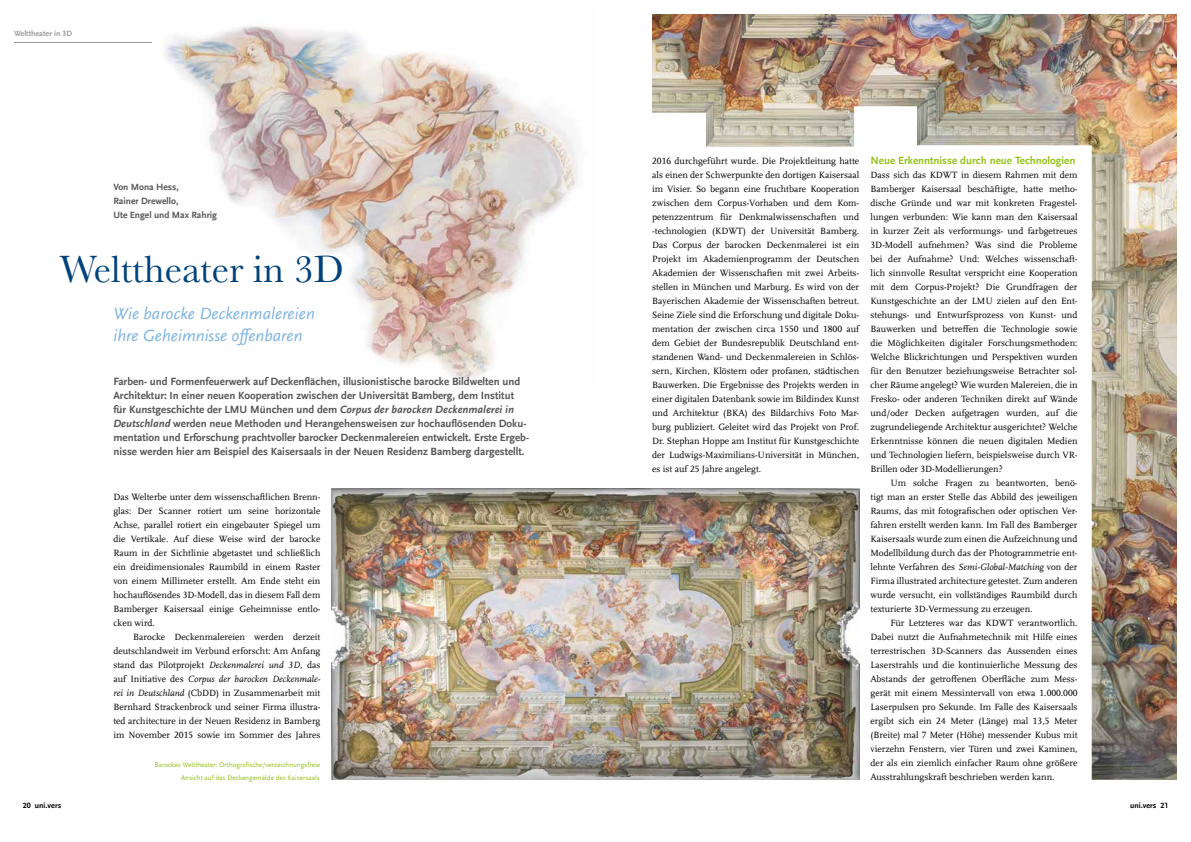
<style>
.page{position:relative;width:1191px;height:842px;background:#fff}
.page>*{position:absolute;margin:0;border:0;box-sizing:border-box;transform-origin:0 0}
.t1{font:39.5px "Baskerville";color:#00427b}
.t2{font:italic 17px/22px "UB Scala Sans";color:#7fb4e2}
.t3{font:700 11px/14px "UB Scala Sans";color:#565655}
.t4{font:700 11px "UB Scala Sans";color:#94c11a}
.t5{font:9.5px/14px "UB Scala";color:#000;text-align:justify}
.t6{font:700 9.5px/14px "UB Scala Sans";color:#565655}
.t7{font:700 8px "UB Scala Sans";color:#000}
.t8{font:700 8px "UB Scala Sans";color:#9c9c9d}
.t9{font:7px/13px "UB Scala Sans";color:#94c11a;text-align:right}
.s1{font-style:italic}
</style>
<div class="page">
<hr style="left:14px;top:42px;width:306px;height:1px;background:#9c9c9d">
<img style="left:652px;top:14px;width:524px;height:766px">
<svg style="left:618px;top:106px;width:473px;height:674px"></svg>
<img style="left:152px;top:25px;width:426px;height:356px">
<img style="left:332px;top:489px;width:527px;height:291px">
<p class="t8" style="left:14px;top:29px;width:59px">Welttheater in 3D</p>
<p class="t6" style="left:113px;top:180px;width:105px">Von Mona Hess,<br>Rainer Drewello,<br>Ute Engel und Max Rahrig</p>
<h1 class="t1" style="left:60px;top:244px;width:286px">Welttheater in 3D</h1>
<h2 class="t2" style="left:113px;top:302px;width:203px">Wie barocke Deckenmalereien ihre Geheimnisse offenbaren</h2>
<p class="t3" style="left:113px;top:375px;width:417px">Farben- und Formenfeuerwerk auf Deckenflächen, illusionistische barocke Bildwelten und Architektur: In einer neuen Kooperation zwischen der Universität Bamberg, dem Institut für Kunstgeschichte der LMU München und dem <span class="s1">Corpus der barocken Deckenmalerei in Deutschland</span> werden neue Methoden und Herangehensweisen zur hochauflösenden Doku&shy;mentation und Erforschung prachtvoller barocker Deckenmalereien entwickelt. Erste Ergeb&shy;nisse werden hier am Beispiel des Kaisersaals in der Neuen Residenz Bamberg dargestellt.</p>
<p class="t5" style="left:113px;top:489px;width:208px">Das Welterbe unter dem wissenschaftlichen Brenn&shy;glas: Der Scanner rotiert um seine horizontale Achse, parallel rotiert ein eingebauter Spiegel um die Vertikale. Auf diese Weise wird der barocke Raum in der Sichtlinie abgetastet und schließlich ein dreidimensionales Raumbild in einem Raster von einem Millimeter erstellt. Am Ende steht ein hochauflösendes 3D-Modell, das in diesem Fall dem Bamberger Kaisersaal einige Geheimnisse entlo&shy;cken wird.</p>
<p class="t5" style="left:113px;top:629px;width:208px;text-indent:20px">Barocke Deckenmalereien werden derzeit deutschlandweit im Verbund erforscht: Am Anfang stand das Pilotprojekt <span class="s1">Deckenmalerei und 3D</span>, das auf Initiative des <span class="s1">Corpus der barocken Deckenmale&shy;rei in Deutschland</span> (CbDD) in Zusammenarbeit mit Bernhard Strackenbrock und seiner Firma illustra&shy;ted architecture in der Neuen Residenz in Bamberg im November 2015 sowie im Sommer des Jahres</p>
<p class="t9" style="left:155px;top:758px;width:167px">Barockes Welttheater: Orthografische/verzeichnungsfreie<br>Ansicht auf das Deckengemälde des Kaisersaals</p>
<p class="t5" style="left:652px;top:153px;width:208px">2016 durchgeführt wurde. Die Projektleitung hatte als einen der Schwerpunkte den dortigen Kaisersaal im Visier. So begann eine fruchtbare Kooperation zwischen dem Corpus-Vorhaben und dem Kom&shy;petenzzentrum für Denkmalwissenschaften und -technologien (KDWT) der Universität Bamberg.<br>Das Corpus der barocken Deckenmalerei ist ein Projekt im Akademienprogramm der Deutschen Akademien der Wissenschaften mit zwei Arbeits&shy;stellen in München und Marburg. Es wird von der Bayerischen Akademie der Wissenschaften betreut.<br>Seine Ziele sind die Erforschung und digitale Doku&shy;mentation der zwischen circa 1550 und 1800 auf dem Gebiet der Bundesrepublik Deutschland ent&shy;standenen Wand- und Deckenmalereien in Schlös&shy;sern, Kirchen, Klöstern oder profanen, städtischen Bauwerken. Die Ergebnisse des Projekts werden in einer digitalen Datenbank sowie im Bildindex Kunst und Architektur (BKA) des Bildarchivs Foto Mar&shy;burg publiziert. Geleitet wird das Projekt von Prof.<br>Dr. Stephan Hoppe am Institut für Kunstgeschichte der Ludwigs-Maximilians-Universität in München, es ist auf 25 Jahre angelegt.</p>
<p class="t4" style="left:870px;top:154px;width:206px">Neue Erkenntnisse durch neue Technologien</p>
<p class="t5" style="left:870px;top:168px;width:208px">Dass sich das KDWT in diesem Rahmen mit dem Bamberger Kaisersaal beschäftigte, hatte metho&shy;dische Gründe und war mit konkreten Fragestel&shy;lungen verbunden: Wie kann man den Kaisersaal in kurzer Zeit als verformungs- und farbgetreues 3D-Modell aufnehmen? Was sind die Probleme bei der Aufnahme? Und: Welches wissenschaft&shy;lich sinnvolle Resultat verspricht eine Kooperation mit dem Corpus-Projekt? Die Grundfragen der Kunstgeschichte an der LMU zielen auf den Ent&shy;stehungs- und Entwurfsprozess von Kunst- und Bauwerken und betreffen die Technologie sowie die Möglichkeiten digitaler Forschungsmethoden:<br>Welche Blickrichtungen und Perspektiven wurden für den Benutzer beziehungsweise Betrachter sol&shy;cher Räume angelegt? Wie wurden Malereien, die in Fresko- oder anderen Techniken direkt auf Wände und/oder Decken aufgetragen wurden, auf die zugrundeliegende Architektur ausgerichtet? Welche Erkenntnisse können die neuen digitalen Medien und Technologien liefern, beispielsweise durch VR-Brillen oder 3D-Modellierungen?</p>
<p class="t5" style="left:870px;top:476px;width:208px;text-indent:20px">Um solche Fragen zu beantworten, benö&shy;tigt man an erster Stelle das Abbild des jeweiligen Raums, das mit fotografischen oder optischen Ver&shy;fahren erstellt werden kann. Im Fall des Bamberger Kaisersaals wurde zum einen die Aufzeichnung und Modellbildung durch das der Photogrammetrie ent&shy;lehnte Verfahren des <span class="s1">Semi-Global-Matching</span> von der Firma illustrated architecture getestet. Zum anderen wurde versucht, ein vollständiges Raumbild durch texturierte 3D-Vermessung zu erzeugen.</p>
<p class="t5" style="left:870px;top:616px;width:208px;text-indent:20px">Für Letzteres war das KDWT verantwortlich.<br>Dabei nutzt die Aufnahmetechnik mit Hilfe eines terrestrischen 3D-Scanners das Aussenden eines Laserstrahls und die kontinuierliche Messung des Abstands der getroffenen Oberfläche zum Mess&shy;gerät mit einem Messintervall von etwa 1.000.000<br>Laserpulsen pro Sekunde. Im Falle des Kaisersaals ergibt sich ein 24 Meter (Länge) mal 13,5 Meter (Breite) mal 7 Meter (Höhe) messender Kubus mit vierzehn Fenstern, vier Türen und zwei Kaminen, der als ein ziemlich einfacher Raum ohne größere Ausstrahlungskraft beschrieben werden kann.</p>
<p class="t7" style="left:23px;top:800px;width:40px">20 uni.vers</p>
<p class="t7" style="left:1130px;top:800px;width:40px">uni.vers 21</p>
</div>
